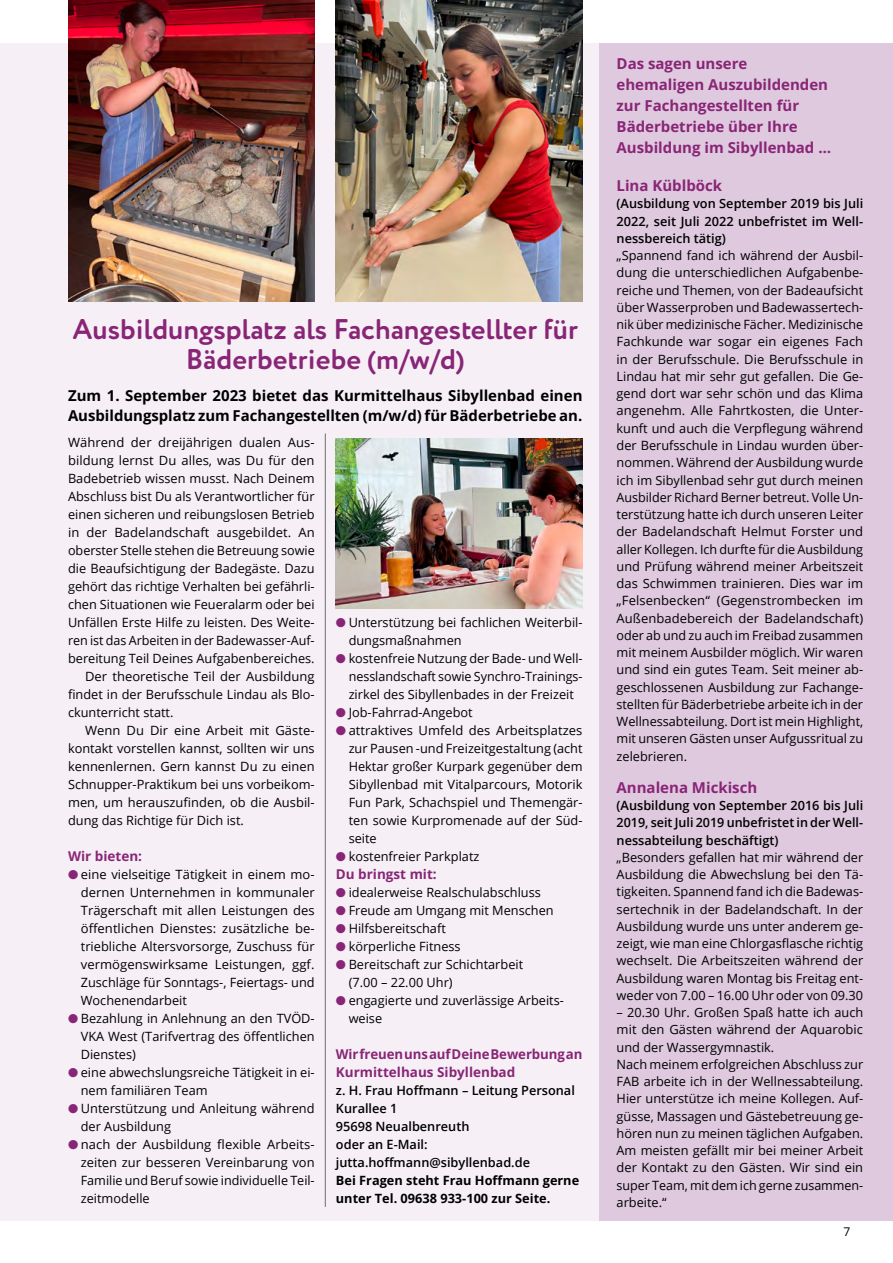
<style>
.page{position:relative;width:893px;height:1263px;background:#fff}
.page>*{position:absolute;margin:0;border:0;box-sizing:border-box;transform-origin:0 0}
.t1{font:700 28.5px/30px "Circe Rounded";color:#892576;text-align:center}
.t2{font:700 15px/21px "Open Sans";color:#892576}
.t3{font:700 15px/19.5px "Open Sans";color:#000}
.t4{font:700 13.5px/18px "Open Sans";color:#892576}
.t5{font:12.75px/17.2px "Open Sans";color:#000;text-align:justify}
.t6{font:600 12.75px/17.2px "Open Sans";color:#000;text-align:justify}
.t7{font:700 12.75px/18px "Open Sans";color:#000}
.t8{font:12px "Open Sans";color:#000}
.s1{color:#892576}
</style>
<div class="page">
<div style="left:0;top:43px;width:893px;height:1177px;background:#f6f0f6"></div>
<div style="left:600px;top:43px;width:293px;height:1177px;background:#dec9de"></div>
<hr style="left:325px;top:433px;width:1px;height:774px;background:#706f6f">
<img style="left:336px;top:438px;width:247px;height:170px">
<img style="left:336px;top:0;width:247px;height:302px">
<img style="left:68px;top:0;width:247px;height:302px">
<h1 class="t1" style="left:72px;top:315px;width:507px">Ausbildungsplatz als Fachangestellter für<br>Bäderbetriebe (m/w/d)</h1>
<p class="t3" style="left:68px;top:385px;width:516px">Zum 1. September 2023 bietet das Kurmittelhaus Sibyllenbad einen<br>Ausbildungsplatz zum Fachangestellten (m/w/d) für Bäderbetriebe an.</p>
<p class="t5" style="left:68px;top:433px;width:248px">Während der dreijährigen dualen Aus-</p>
<p class="t5" style="left:68px;top:451px;width:248px">bildung lernst Du alles, was Du für den</p>
<p class="t5" style="left:68px;top:469px;width:248px">Badebetrieb wissen musst. Nach Deinem</p>
<p class="t5" style="left:68px;top:487px;width:248px">Abschluss bist Du als Verantwortlicher für</p>
<p class="t5" style="left:68px;top:505px;width:248px">einen sicheren und reibungslosen Betrieb</p>
<p class="t5" style="left:68px;top:523px;width:248px">in der Badelandschaft ausgebildet. An</p>
<p class="t5" style="left:68px;top:541px;width:248px">oberster Stelle stehen die Betreuung sowie</p>
<p class="t5" style="left:68px;top:559px;width:248px">die Beaufsichtigung der Badegäste. Dazu</p>
<p class="t5" style="left:68px;top:577px;width:248px">gehört das richtige Verhalten bei gefährli-</p>
<p class="t5" style="left:68px;top:595px;width:248px">chen Situationen wie Feueralarm oder bei</p>
<p class="t5" style="left:68px;top:613px;width:248px">Unfällen Erste Hilfe zu leisten. Des Weite-</p>
<p class="t5" style="left:68px;top:631px;width:248px">ren ist das Arbeiten in der Badewasser-Auf-</p>
<p class="t5" style="left:68px;top:649px;width:248px">bereitung Teil Deines Aufgabenbereiches.</p>
<p class="t5" style="left:85px;top:667px;width:231px">Der theoretische Teil der Ausbildung</p>
<p class="t5" style="left:68px;top:685px;width:248px">findet in der Berufsschule Lindau als Blo-</p>
<p class="t5" style="left:68px;top:703px;width:107px">ckunterricht statt.</p>
<p class="t5" style="left:85px;top:721px;width:231px">Wenn Du Dir eine Arbeit mit Gäste-</p>
<p class="t5" style="left:68px;top:739px;width:248px">kontakt vorstellen kannst, sollten wir uns</p>
<p class="t5" style="left:68px;top:757px;width:248px">kennenlernen. Gern kannst Du zu einen</p>
<p class="t5" style="left:68px;top:775px;width:248px">Schnupper-Praktikum bei uns vorbeikom-</p>
<p class="t5" style="left:68px;top:793px;width:248px">men, um herauszufinden, ob die Ausbil-</p>
<p class="t5" style="left:68px;top:811px;width:177px">dung das Richtige für Dich ist.</p>
<p class="t4" style="left:68px;top:847px;width:76px">Wir bieten:</p>
<p class="t5" style="left:81px;top:865px;width:235px;line-height:18px;text-indent:-13px"><span class="s1">●</span> eine vielseitige Tätigkeit in einem mo&shy;dernen Unternehmen in kommunaler Trägerschaft mit allen Leistungen des öffentlichen Dienstes: zusätzliche be&shy;triebliche Altersvorsorge, Zuschuss für vermögenswirksame Leistungen, ggf.<br>Zuschläge für Sonntags-, Feiertags- und Wochenendarbeit</p>
<p class="t5" style="left:81px;top:1009px;width:235px;line-height:18px;text-indent:-13px"><span class="s1">●</span> Bezahlung in Anlehnung an den TVÖD-VKA West (Tarifvertrag des öffentlichen Dienstes)</p>
<p class="t5" style="left:81px;top:1063px;width:235px;line-height:18px;text-indent:-13px"><span class="s1">●</span> eine abwechslungsreiche Tätigkeit in ei&shy;nem familiären Team</p>
<p class="t5" style="left:81px;top:1099px;width:235px;line-height:18px;text-indent:-13px"><span class="s1">●</span> Unterstützung und Anleitung während der Ausbildung</p>
<p class="t5" style="left:81px;top:1135px;width:235px;line-height:18px;text-indent:-13px"><span class="s1">●</span> nach der Ausbildung flexible Arbeits&shy;zeiten zur besseren Vereinbarung von Familie und Beruf sowie individuelle Teil&shy;zeitmodelle</p>
<p class="t5" style="left:349px;top:613px;width:235px;line-height:18px;text-indent:-13px"><span class="s1">●</span> Unterstützung bei fachlichen Weiterbil&shy;dungsmaßnahmen</p>
<p class="t5" style="left:349px;top:649px;width:235px;line-height:18px;text-indent:-13px"><span class="s1">●</span> kostenfreie Nutzung der Bade- und Well&shy;nesslandschaft sowie Synchro-Trainings&shy;zirkel des Sibyllenbades in der Freizeit</p>
<p class="t5" style="left:336px;top:703px;width:138px"><span class="s1">●</span> Job-Fahrrad-Angebot</p>
<p class="t5" style="left:349px;top:721px;width:235px;line-height:18px;text-indent:-13px"><span class="s1">●</span> attraktives Umfeld des Arbeitsplatzes zur Pausen -und Freizeitgestaltung (acht Hektar großer Kurpark gegenüber dem Sibyllenbad mit Vitalparcours, Motorik Fun Park, Schachspiel und Themengär&shy;ten sowie Kurpromenade auf der Süd&shy;seite</p>
<p class="t5" style="left:336px;top:847px;width:145px"><span class="s1">●</span> kostenfreier Parkplatz</p>
<p class="t4" style="left:336px;top:865px;width:102px">Du bringst mit:</p>
<p class="t5" style="left:336px;top:883px;width:206px"><span class="s1">●</span> idealerweise Realschulabschluss</p>
<p class="t5" style="left:336px;top:901px;width:219px"><span class="s1">●</span> Freude am Umgang mit Menschen</p>
<p class="t5" style="left:336px;top:919px;width:111px"><span class="s1">●</span> Hilfsbereitschaft</p>
<p class="t5" style="left:336px;top:937px;width:126px"><span class="s1">●</span> körperliche Fitness</p>
<p class="t5" style="left:349px;top:955px;width:176px;line-height:18px;text-indent:-13px"><span class="s1">●</span> Bereitschaft zur Schichtarbeit (7.00 – 22.00 Uhr)</p>
<p class="t5" style="left:349px;top:991px;width:216px;line-height:18px;text-indent:-13px"><span class="s1">●</span> engagierte und zuverlässige Arbeits&shy;weise</p>
<p class="t4" style="left:336px;top:1045px;width:248px">Wir freuen uns auf Deine Bewerbung an<br>Kurmittelhaus Sibyllenbad</p>
<p class="t6" style="left:336px;top:1081px;width:240px;line-height:18px;text-align:left">z. H. Frau Hoffmann – Leitung Personal<br>Kurallee 1<br>95698 Neualbenreuth<br>oder an E-Mail: jutta.hoffmann@sibyllenbad.de</p>
<p class="t7" style="left:336px;top:1171px;width:245px">Bei Fragen steht Frau Hoffmann gerne unter Tel. 09638 933-100 zur Seite.</p>
<p class="t2" style="left:617px;top:53px;width:216px">Das sagen unsere ehemaligen Auszubildenden zur Fachangestellten für<br>Bäderbetriebe über Ihre<br>Ausbildung im Sibyllenbad …</p>
<p class="t2" style="left:617px;top:175px;width:107px">Lina Küblböck</p>
<p class="t6" style="left:617px;top:195px;width:248px">(Ausbildung von September 2019 bis Juli 2022, seit Juli 2022 unbefristet im Well&shy;nessbereich tätig)</p>
<p class="t5" style="left:617px;top:247px;width:248px">„Spannend fand ich während der Ausbil&shy;dung die unterschiedlichen Aufgabenbe&shy;reiche und Themen, von der Badeaufsicht über Wasserproben und Badewassertech&shy;nik über medizinische Fächer. Medizinische Fachkunde war sogar ein eigenes Fach in der Berufsschule. Die Berufsschule in Lindau hat mir sehr gut gefallen. Die Ge&shy;gend dort war sehr schön und das Klima angenehm. Alle Fahrtkosten, die Unter&shy;kunft und auch die Verpflegung während der Berufsschule in Lindau wurden über&shy;nommen. Während der Ausbildung wurde ich im Sibyllenbad sehr gut durch meinen Ausbilder Richard Berner betreut. Volle Un&shy;terstützung hatte ich durch unseren Leiter der Badelandschaft Helmut Forster und aller Kollegen. Ich durfte für die Ausbildung und Prüfung während meiner Arbeitszeit das Schwimmen trainieren. Dies war im „Felsenbecken“ (Gegenstrombecken im Außenbadebereich der Badelandschaft) oder ab und zu auch im Freibad zusammen mit meinem Ausbilder möglich. Wir waren und sind ein gutes Team. Seit meiner ab&shy;geschlossenen Ausbildung zur Fachange&shy;stellten für Bäderbetriebe arbeite ich in der Wellnessabteilung. Dort ist mein Highlight, mit unseren Gästen unser Aufgussritual zu zelebrieren.</p>
<p class="t2" style="left:617px;top:776px;width:142px">Annalena Mickisch</p>
<p class="t6" style="left:617px;top:796px;width:248px">(Ausbildung von September 2016 bis Juli 2019, seit Juli 2019 unbefristet in der Well&shy;nessabteilung beschäftigt)</p>
<p class="t5" style="left:617px;top:848px;width:248px">„Besonders gefallen hat mir während der Ausbildung die Abwechslung bei den Tä&shy;tigkeiten. Spannend fand ich die Badewas&shy;sertechnik in der Badelandschaft. In der Ausbildung wurde uns unter anderem ge&shy;zeigt, wie man eine Chlorgasflasche richtig wechselt. Die Arbeitszeiten während der Ausbildung waren Montag bis Freitag ent&shy;weder von 7.00 – 16.00 Uhr oder von 09.30</p>
<p class="t5" style="left:617px;top:1003px;width:248px;text-align:left">– 20.30 Uhr. Großen Spaß hatte ich auch mit den Gästen während der Aquarobic und der Wassergymnastik.<br>Nach meinem erfolgreichen Abschluss zur FAB arbeite ich in der Wellnessabteilung.<br>Hier unterstütze ich meine Kollegen. Auf&shy;güsse, Massagen und Gästebetreuung ge&shy;hören nun zu meinen täglichen Aufgaben.<br>Am meisten gefällt mir bei meiner Arbeit der Kontakt zu den Gästen. Wir sind ein super Team, mit dem ich gerne zusammen&shy;arbeite.“</p>
<p class="t8" style="left:844px;top:1223px;width:8px">7</p>
</div>
